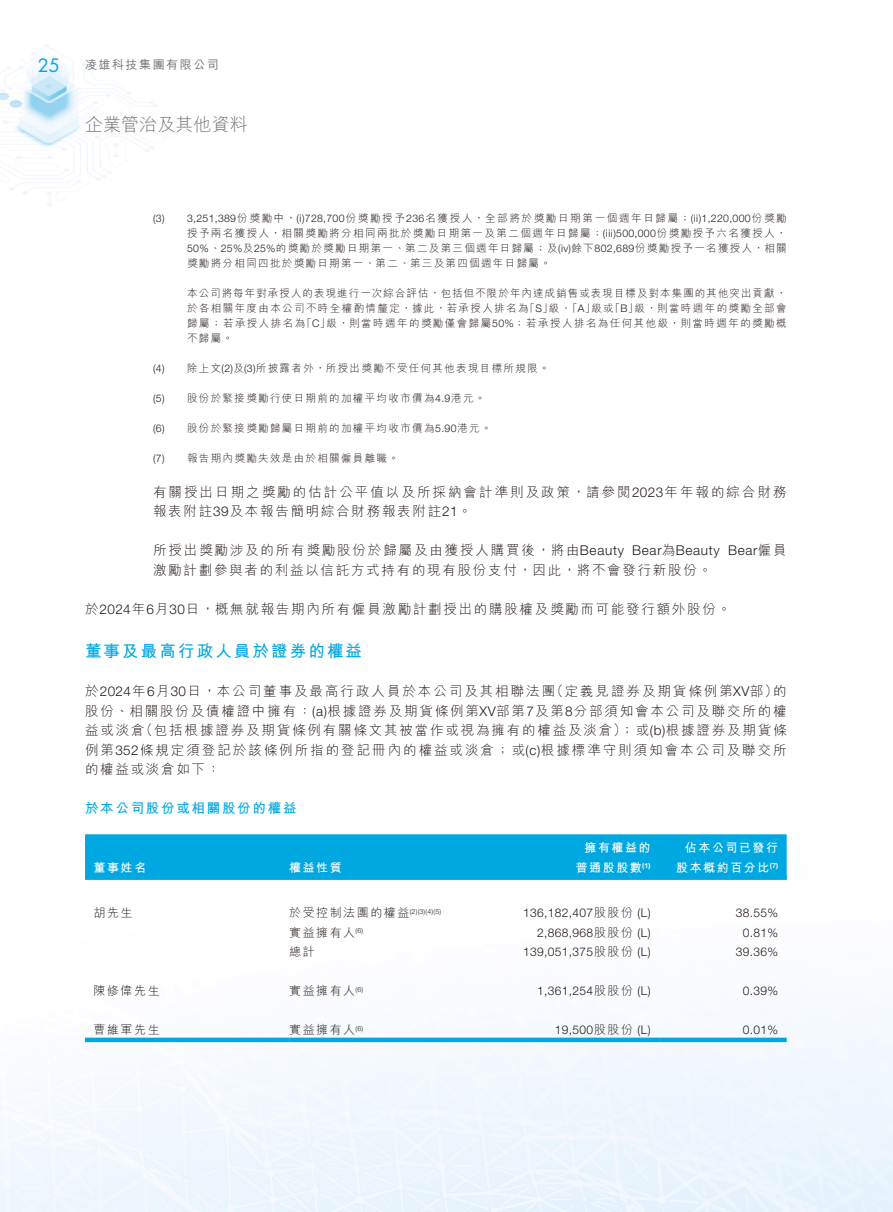
<style>
.page{position:relative;width:893px;height:1212px;background:#fff}
.page>*{position:absolute;margin:0;border:0;box-sizing:border-box;transform-origin:0 0}
.t1{font:300 18px "M Hei HK";letter-spacing:.005em;color:#727272}
.t2{font:18px "Futura Std";color:#00a8e2}
.t3{font:700 16.5px "M Hei HK";letter-spacing:.13em;color:#00a8e2}
.t4{font:300 13.5px/19.5px "M Hei HK";letter-spacing:.135em;color:#231916}
.t5{font:300 13.5px "Helvetica Neue LT Std";letter-spacing:.05em;color:#231916}
.t6{font:700 13.5px "M Hei HK";letter-spacing:.13em;color:#00a8e2}
.t7{font:300 12px "Helvetica Neue LT Std";letter-spacing:.03em;color:#231916}
.t8{font:300 12px "M Hei HK";letter-spacing:.13em;color:#231916}
.t9{font:700 12px "M Hei HK";letter-spacing:.13em;color:#fff}
.t10{font:500 12px "M Hei HK";letter-spacing:.13em;color:#727272}
.t11{font:300 10.5px/15px "M Hei HK";letter-spacing:.13em;color:#231916}
.t12{font:300 10.5px "Helvetica Neue LT Std";letter-spacing:.03em;color:#231916}
.t13{font:300 10.5px/15px "M Hei HK";letter-spacing:.1em;color:#231916;text-align:right}
.t14{font:300 7.05px "Helvetica Neue LT Std";color:#231916}
.t15{font:700 7.05px "Helvetica Neue LT Std";color:#fff}
.s1{font-family:"M Hei HK"}
.s2{font-family:"Helvetica Neue LT Std"}
</style>
<div class="page">
<img style="left:0;top:44px;width:893px;height:1168px">
<div style="left:85px;top:834px;width:702px;height:41px;background:#00a8e2"></div>
<div style="left:85px;top:875px;width:204px;height:5px;background:#00a8e2"></div>
<div style="left:289px;top:875px;width:234px;height:5px;background:#00a8e2"></div>
<div style="left:523px;top:875px;width:136px;height:5px;background:#00a8e2"></div>
<div style="left:659px;top:875px;width:128px;height:5px;background:#00a8e2"></div>
<div style="left:85px;top:1037px;width:204px;height:5px;background:#00a8e2"></div>
<div style="left:289px;top:1037px;width:234px;height:5px;background:#00a8e2"></div>
<div style="left:523px;top:1037px;width:136px;height:5px;background:#00a8e2"></div>
<div style="left:659px;top:1037px;width:128px;height:5px;background:#00a8e2"></div>
<h1 class="t2" style="left:38px;top:54px;width:24px">25</h1>
<p class="t10" style="left:85px;top:56px;width:135px">凌雄科技集團有限公司</p>
<h1 class="t1" style="left:85px;top:115px;width:164px">企業管治及其他資料</h1>
<p class="t12" style="left:153px;top:212px;width:13px">3( )</p>
<p class="t12" style="left:187px;top:212px;width:601px">3,251,389<span class="s1">份獎勵中，</span> )i( 728,700<span class="s1">份獎勵授予</span>236<span class="s1">名獲授人，全部將於獎勵日期第一個週年日歸屬；</span>( )i i 1,220,000<span class="s1">份獎勵</span></p>
<p class="t12" style="left:153px;top:362px;width:13px">4( )</p>
<p class="t11" style="left:187px;top:225px;width:601px;text-align:justify">授予兩名獲授人，相關獎勵將分相同兩批於獎勵日期第一及第二個週年日歸屬；<span class="s2">(iii)500,000</span>份獎勵授予六名獲授人，<span class="s2">50%</span>、<span class="s2">25%</span>及<span class="s2">25%</span>的獎勵於獎勵日期第一、第二及第三個週年日歸屬；及 <span class="s2">i v( )</span>餘下<span class="s2">802,689</span>份獎勵授予一名獲授人，相關獎勵將分相同四批於獎勵日期第一、第二、第三及第四個週年日歸屬。</p>
<p class="t13" style="left:187px;top:285px;width:601px">本公司將每年對承授人的表現進行一次綜合評估，包括但不限於年內達成銷售或表現目標及對本集團的其他突出貢獻，級，則當時週年的獎勵全部會</p>
<p class="t11" style="left:326px;top:300px;width:462px;text-indent:-139px">於各相關年度由本公司不時全權酌情釐定，據此，若承授人排名為<br>級，則當時週年的獎勵僅會歸屬<span class="s2">50%</span>；若承授人排名為任何其他級，則當時週年的獎勵概</p>
<p class="t11" style="left:591px;top:300px;width:24px">級或</p>
<p class="t11" style="left:525px;top:300px;width:30px">「<span class="s2">S</span>」</p>
<p class="t11" style="left:549px;top:300px;width:48px">級、「<span class="s2">A</span>」</p>
<p class="t11" style="left:610px;top:300px;width:30px">「<span class="s2">B</span>」</p>
<p class="t11" style="left:187px;top:315px;width:120px">歸屬；若承授人排名為不歸屬。</p>
<p class="t11" style="left:187px;top:360px;width:364px">除上文 及<span class="s2">)2( )3(</span> 所披露者外，所授出獎勵不受任何其他表現目標所規限。</p>
<p class="t11" style="left:301px;top:315px;width:30px">「<span class="s2">C</span>」</p>
<p class="t12" style="left:153px;top:392px;width:13px">5( )</p>
<p class="t11" style="left:187px;top:390px;width:300px">股份於緊接獎勵行使日期前的加權平均收市價為<span class="s2">4.9</span>港元。</p>
<p class="t12" style="left:153px;top:422px;width:13px">6( )</p>
<p class="t11" style="left:187px;top:420px;width:306px">股份於緊接獎勵歸屬日期前的加權平均收市價為<span class="s2">5.90</span>港元。</p>
<p class="t11" style="left:187px;top:450px;width:213px">報告期內獎勵失效是由於相關僱員離職。</p>
<p class="t12" style="left:153px;top:452px;width:13px">7( )</p>
<p class="t4" style="left:153px;top:482px;width:635px">有關授出日期之獎勵的估計公平值以及所採納會計準則及政策，請參閱<span class="s2">2023</span>年年報的綜合財務報表附註<span class="s2">39</span>及本報告簡明綜合財務報表附註<span class="s2">21</span>。</p>
<p class="t5" style="left:728px;top:542px;width:60px">Bear<span class="s1">僱員</span></p>
<p class="t4" style="left:153px;top:540px;width:561px">所授出獎勵涉及的所有獎勵股份於歸屬及由獲授人購買後，將由<span class="s2">Beauty<br></span>激勵計劃參與者的利益以信託方式持有的現有股份支付，因此，將不會發行新股份。</p>
<p class="t4" style="left:85px;top:599px;width:647px">於<span class="s2">2024</span>年<span class="s2">6</span>月<span class="s2">30</span>日，概無就報告期內所有僱員激勵計劃授出的購股權及獎勵而可能發行額外股份。</p>
<p class="t3" style="left:85px;top:639px;width:279px">董事及最高行政人員於證券的權益</p>
<p class="t5" style="left:632px;top:542px;width:89px">Bear<span class="s1">為</span>Beauty</p>
<p class="t4" style="left:85px;top:681px;width:472px">於<span class="s2">2024</span>年<span class="s2">6</span>月<span class="s2">30</span>日，本公司董事及最高行政人員於本公司及其相聯法團</p>
<p class="t4" style="left:85px;top:701px;width:703px">股份、相關股份及債權證中擁有： <span class="s2">)a(</span> 根據證券及期貨條例第<span class="s2">XV</span>部第<span class="s2">7</span>及第<span class="s2">8</span>分部須知會本公司及聯交所的權</p>
<p class="t4" style="left:139px;top:720px;width:649px">（包括根據證券及期貨條例有關條文其被當作或視為擁有的權益及淡倉）；或 <span class="s2">b( )</span>根據證券及期貨條</p>
<p class="t4" style="left:550px;top:681px;width:229px">（定義見證券及期貨條例第<span class="s2">XV</span>部）</p>
<p class="t4" style="left:773px;top:681px;width:15px">的</p>
<p class="t4" style="left:85px;top:720px;width:703px">益或淡倉<br>例第<span class="s2">352</span>條規定須登記於該條例所指的登記冊內的權益或淡倉；或 <span class="s2">)c(</span> 根據標準守則須知會本公司及聯交所的權益或淡倉如下：</p>
<p class="t6" style="left:85px;top:798px;width:213px">於本公司股份或相關股份的權益</p>
<p class="t9" style="left:94px;top:859px;width:54px">董事姓名</p>
<p class="t8" style="left:94px;top:907px;width:41px">胡先生</p>
<p class="t9" style="left:289px;top:859px;width:54px">權益性質</p>
<p class="t8" style="left:289px;top:907px;width:122px">於受控制法團的權益</p>
<p class="t14" style="left:410px;top:907px;width:33px">2 ( 3) ( 4) ( ) 5) (</p>
<p class="t9" style="left:584px;top:839px;width:68px">擁有權益的</p>
<p class="t15" style="left:642px;top:861px;width:10px">(1)</p>
<p class="t9" style="left:576px;top:859px;width:68px">普通股股數</p>
<p class="t7" style="left:523px;top:905px;width:129px">136,182,407<span class="s1">股股份</span> ( (L</p>
<p class="t9" style="left:685px;top:839px;width:95px">佔本公司已發行</p>
<p class="t15" style="left:770px;top:861px;width:10px">(7)</p>
<p class="t9" style="left:676px;top:859px;width:95px">股本概約百分比</p>
<p class="t7" style="left:736px;top:905px;width:44px">38.55%</p>
<p class="t8" style="left:289px;top:926px;width:68px">實益擁有人</p>
<p class="t14" style="left:356px;top:926px;width:9px">)6(</p>
<p class="t7" style="left:537px;top:925px;width:115px">2,868,968<span class="s1">股股份</span> ( (L</p>
<p class="t7" style="left:743px;top:925px;width:37px">0.81%</p>
<p class="t8" style="left:289px;top:946px;width:27px">總計</p>
<p class="t7" style="left:523px;top:944px;width:129px">139,051,375<span class="s1">股股份</span> ( (L</p>
<p class="t7" style="left:736px;top:944px;width:44px">39.36%</p>
<p class="t8" style="left:94px;top:985px;width:68px">陳修偉先生</p>
<p class="t8" style="left:289px;top:985px;width:68px">實益擁有人</p>
<p class="t14" style="left:356px;top:985px;width:9px">)6(</p>
<p class="t7" style="left:537px;top:983px;width:115px">1,361,254<span class="s1">股股份</span> ( (L</p>
<p class="t7" style="left:743px;top:983px;width:37px">0.39%</p>
<p class="t8" style="left:94px;top:1024px;width:68px">曹維軍先生</p>
<p class="t8" style="left:289px;top:1024px;width:68px">實益擁有人</p>
<p class="t14" style="left:356px;top:1024px;width:9px">)6(</p>
<p class="t7" style="left:555px;top:1022px;width:97px">19,500<span class="s1">股股份</span> ( (L</p>
<p class="t7" style="left:743px;top:1022px;width:37px">0.01%</p>
</div>
